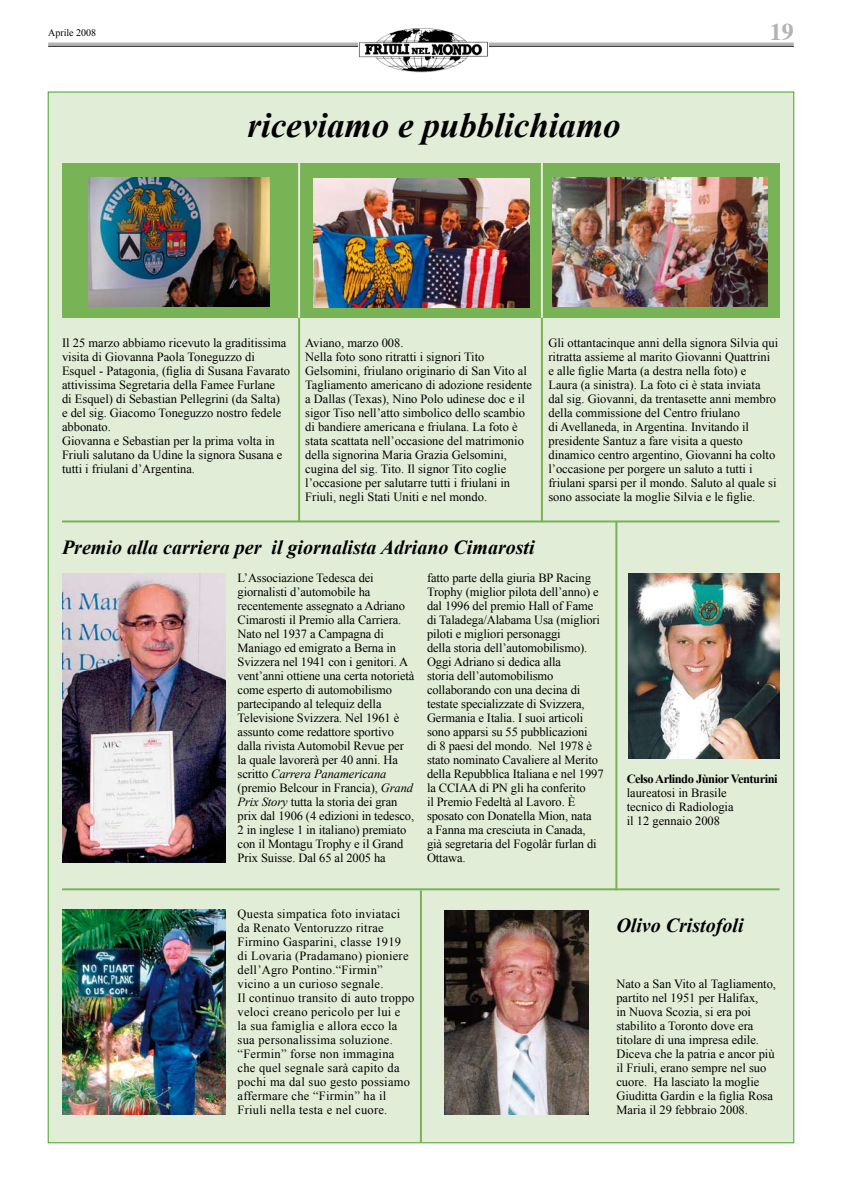
<style>
.page{position:relative;width:842px;height:1191px;background:#fff}
.page>*{position:absolute;margin:0;border:0;box-sizing:border-box;transform-origin:0 0}
.t1{font:italic 700 35px "Times New Roman";color:#000}
.t2{font:700 24px "Times";color:#b1b3b4}
.t3{font:italic 700 20px "Times New Roman";color:#000}
.t4{font:12.5px/14px "Times New Roman";color:#000}
.t5{font:12.5px/14px "Times New Roman";letter-spacing:.02em;color:#000}
.t6{font:700 12.5px "Times New Roman";letter-spacing:-.04em;color:#000}
.t7{font:10px "Times New Roman";color:#000}
.s1{font-style:italic}
</style>
<div class="page">
<hr style="left:48px;top:43px;width:746px;height:2px;background:#b1b3b4">
<hr style="left:48px;top:46px;width:746px;height:1px;background:#000">
<img style="left:358px;top:28px;width:131px;height:45px">
<div style="left:48px;top:92px;width:746px;height:1051px;background:#e2edd7;border:1px solid #45a12b"></div>
<div style="left:62px;top:164px;width:718px;height:154px;background:#78b355"></div>
<img style="left:88px;top:178px;width:182px;height:129px">
<img style="left:444px;top:910px;width:144px;height:204px">
<img style="left:313px;top:178px;width:216px;height:129px">
<img style="left:62px;top:573px;width:164px;height:289px">
<img style="left:629px;top:573px;width:151px;height:185px">
<hr style="left:298px;top:159px;width:2px;height:191px;background:#e2edd7">
<hr style="left:298px;top:318px;width:2px;height:204px;background:#78b355">
<hr style="left:541px;top:157px;width:2px;height:193px;background:#e2edd7">
<img style="left:552px;top:178px;width:216px;height:129px">
<hr style="left:541px;top:318px;width:2px;height:204px;background:#78b355">
<hr style="left:615px;top:521px;width:2px;height:369px;background:#78b355">
<hr style="left:420px;top:890px;width:2px;height:252px;background:#78b355">
<hr style="left:62px;top:520px;width:718px;height:2px;background:#78b355">
<hr style="left:62px;top:888px;width:718px;height:2px;background:#78b355">
<img style="left:62px;top:909px;width:164px;height:205px">
<p class="t7" style="left:48px;top:27px;width:50px">Aprile 2008</p>
<h2 class="t2" style="left:770px;top:9px;width:25px">19</h2>
<h1 class="t1" style="left:247px;top:105px;width:375px">riceviamo e pubblichiamo</h1>
<p class="t4" style="left:62px;top:335px;width:230px">Il 25 marzo abbiamo ricevuto la graditissima visita di Giovanna Paola Toneguzzo di Esquel - Patagonia, (figlia di Susana Favarato attivissima Segretaria della Famee Furlane<br>di Esquel) di Sebastian Pellegrini (da Salta)<br>e del sig. Giacomo Toneguzzo nostro fedele abbonato.<br>Giovanna e Sebastian per la prima volta in Friuli salutano da Udine la signora Susana e tutti i friulani d’Argentina.</p>
<p class="t4" style="left:305px;top:335px;width:228px">Aviano, marzo 008.<br>Nella foto sono ritratti i signori Tito Gelsomini, friulano originario di San Vito al Tagliamento americano di adozione residente a Dallas (Texas), Nino Polo udinese doc e il sigor Tiso nell’atto simbolico dello scambio di bandiere americana e friulana. La foto è stata scattata nell’occasione del matrimonio della signorina Maria Grazia Gelsomini, cugina del sig. Tito. Il signor Tito coglie l’occasione per salutarre tutti i friulani in Friuli, negli Stati Uniti e nel mondo.</p>
<p class="t4" style="left:548px;top:335px;width:231px">Gli ottantacinque anni della signora Silvia qui ritratta assieme al marito Giovanni Quattrini e alle figlie Marta (a destra nella foto) e Laura (a sinistra). La foto ci è stata inviata dal sig. Giovanni, da trentasette anni membro della commissione del Centro friulano<br>di Avellaneda, in Argentina. Invitando il presidente Santuz a fare visita a questo dinamico centro argentino, Giovanni ha colto l’occasione per porgere un saluto a tutti i friulani sparsi per il mondo. Saluto al quale si sono associate la moglie Silvia e le figlie.</p>
<h3 class="t3" style="left:62px;top:535px;width:474px">Premio alla carriera per il giornalista Adriano Cimarosti</h3>
<p class="t4" style="left:238px;top:571px;width:178px">L’Associazione Tedesca dei giornalisti d’automobile ha recentemente assegnato a Adriano<br>Cimarosti il Premio alla Carriera.<br>Nato nel 1937 a Campagna di<br>Maniago ed emigrato a Berna in<br>Svizzera nel 1941 con i genitori. A vent’anni ottiene una certa notorietà come esperto di automobilismo partecipando al telequiz della<br>Televisione Svizzera. Nel 1961 è assunto come redattore sportivo dalla rivista Automobil Revue per la quale lavorerà per 40 anni. Ha scritto <span class="s1">Carrera Panamericana </span>(premio Belcour in Francia), <span class="s1">Grand<br>Prix Story</span> tutta la storia dei gran prix dal 1906 (4 edizioni in tedesco,<br>2 in inglese 1 in italiano) premiato con il Montagu Trophy e il Grand<br>Prix Suisse. Dal 65 al 2005 ha</p>
<p class="t4" style="left:427px;top:571px;width:178px">fatto parte della giuria BP Racing<br>Trophy (miglior pilota dell’anno) e dal 1996 del premio Hall of Fame di Taladega/Alabama Usa (migliori piloti e migliori personaggi<br>della storia dell’automobilismo).<br>Oggi Adriano si dedica alla<br>storia dell’automobilismo collaborando con una decina di testate specializzate di Svizzera,<br>Germania e Italia. I suoi articoli sono apparsi su 55 pubblicazioni<br>di 8 paesi del mondo. Nel 1978 è stato nominato Cavaliere al Merito della Repubblica Italiana e nel 1997 la CCIAA di PN gli ha conferito<br>il Premio Fedeltà al Lavoro. È sposato con Donatella Mion, nata<br>a Fanna ma cresciuta in Canada, già segretaria del Fogolâr furlan di<br>Ottawa.</p>
<p class="t6" style="left:627px;top:771px;width:152px">Celso Arlindo Jùnior Venturini</p>
<p class="t4" style="left:627px;top:785px;width:108px">laureatosi in Brasile tecnico di Radiologia il 12 gennaio 2008</p>
<p class="t5" style="left:238px;top:907px;width:178px">Questa simpatica foto inviataci da Renato Ventoruzzo ritrae<br>Firmino Gasparini, classe 1919<br>di Lovaria (Pradamano) pioniere dell’Agro Pontino.“Firmin” vicino a un curioso segnale.<br>Il continuo transito di auto troppo veloci creano pericolo per lui e<br>la sua famiglia e allora ecco la sua personalissima soluzione. “Fermin” forse non immagina che quel segnale sarà capito da pochi ma dal suo gesto possiamo affermare che “Firmin” ha il<br>Friuli nella testa e nel cuore.</p>
<h3 class="t3" style="left:616px;top:914px;width:129px">Olivo Cristofoli</h3>
<p class="t4" style="left:616px;top:977px;width:161px">Nato a San Vito al Tagliamento, partito nel 1951 per Halifax,<br>in Nuova Scozia, si era poi stabilito a Toronto dove era titolare di una impresa edile.<br>Diceva che la patria e ancor più il Friuli, erano sempre nel suo cuore. Ha lasciato la moglie<br>Giuditta Gardin e la figlia Rosa<br>Maria il 29 febbraio 2008.</p>
</div>
